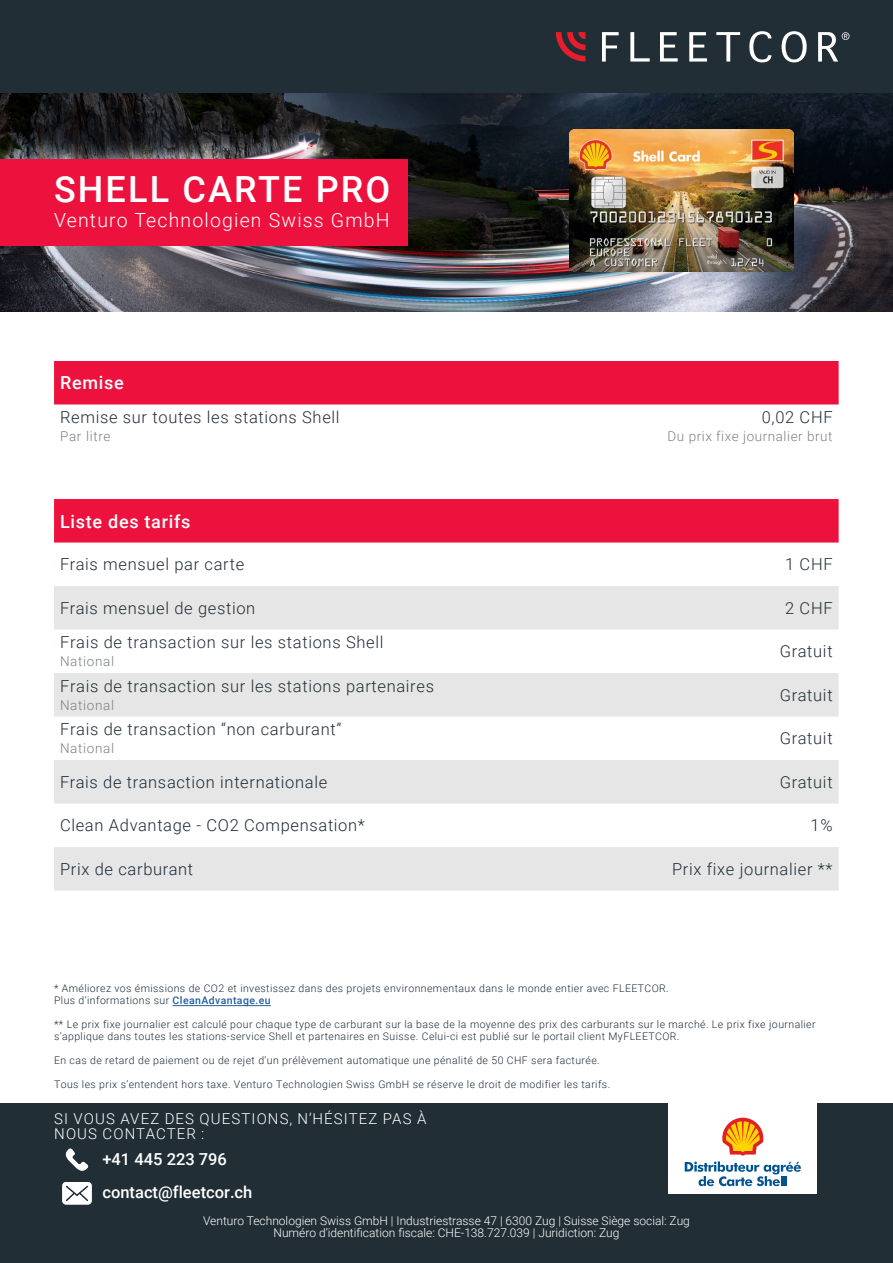
<style>
.page{position:relative;width:893px;height:1263px;background:#fff}
.page>*{position:absolute;margin:0;border:0;box-sizing:border-box;transform-origin:0 0}
.t1{font:500 36px "Roboto";letter-spacing:.06em;color:#fff}
.t2{font:300 19.5px "Roboto";letter-spacing:.06em;color:#fff}
.t3{font:500 18px "Roboto";letter-spacing:.04em;color:#fff}
.t4{font:300 16.5px "Roboto";letter-spacing:.04em;color:#212e35}
.t5{font:300 16.5px "Roboto";letter-spacing:.04em;color:#1c2b39}
.t6{font:500 16.5px/33.6px "Roboto";color:#fff}
.t7{font:300 15px/15px "Roboto";letter-spacing:.075em;color:#fff}
.t8{font:300 13.5px "Roboto";letter-spacing:.05em;color:#798185}
.t9{font:300 13.5px "Roboto";letter-spacing:.04em;color:#7a8286}
.t10{font:300 12px/12px "Roboto";color:#fff;text-align:center}
.t11{font:300 10.5px/12px "Roboto";letter-spacing:.04em;color:#1c2b39}
.s1{font-weight:500;color:#215e9e}
</style>
<div class="page">
<div style="left:0;top:0;width:893px;height:94px;background:#212e35"></div>
<img style="left:0;top:94px;width:893px;height:217px">
<svg style="left:556px;top:32px;width:29px;height:30px"></svg>
<svg style="left:602px;top:32px;width:17px;height:30px"></svg>
<svg style="left:630px;top:32px;width:20px;height:30px"></svg>
<svg style="left:660px;top:32px;width:18px;height:30px"></svg>
<svg style="left:689px;top:32px;width:18px;height:30px"></svg>
<svg style="left:716px;top:32px;width:24px;height:30px"></svg>
<svg style="left:749px;top:31px;width:22px;height:31px"></svg>
<svg style="left:782px;top:31px;width:25px;height:31px"></svg>
<svg style="left:818px;top:32px;width:31px;height:30px"></svg>
<div style="left:0;top:159px;width:408px;height:87px;background:#ed123d"></div>
<hr style="left:173px;top:1005px;width:98px;height:1px;background:#215e9e">
<img style="left:570px;top:129px;width:223px;height:143px">
<div style="left:0;top:1104px;width:893px;height:159px;background:#212e35"></div>
<svg style="left:62px;top:1182px;width:30px;height:22px"></svg>
<svg style="left:65px;top:1148px;width:23px;height:23px"></svg>
<div style="left:668px;top:1100px;width:149px;height:94px;background:#fff"></div>
<svg style="left:722px;top:1118px;width:41px;height:37px"></svg>
<svg style="left:685px;top:1161px;width:116px;height:25px"></svg>
<div style="left:54px;top:499px;width:785px;height:43px;background:#ed123d"></div>
<div style="left:54px;top:586px;width:785px;height:43px;background:#e5e6e5"></div>
<div style="left:54px;top:673px;width:785px;height:43px;background:#e5e6e5"></div>
<div style="left:54px;top:760px;width:785px;height:43px;background:#e5e6e5"></div>
<div style="left:54px;top:847px;width:785px;height:43px;background:#e5e6e5"></div>
<div style="left:54px;top:361px;width:785px;height:43px;background:#ed123d"></div>
<h1 class="t1" style="left:54px;top:164px;width:338px">SHELL CARTE PRO</h1>
<h2 class="t2" style="left:54px;top:207px;width:337px">Venturo Technologien Swiss GmbH</h2>
<h3 class="t3" style="left:60px;top:370px;width:65px">Remise</h3>
<h3 class="t4" style="left:60px;top:406px;width:281px">Remise sur toutes les stations Shell</h3>
<p class="t8" style="left:60px;top:427px;width:52px">Par litre</p>
<h3 class="t4" style="left:762px;top:405px;width:72px">0,02 CHF</h3>
<p class="t9" style="left:667px;top:426px;width:167px">Du prix fixe journalier brut</p>
<h3 class="t3" style="left:60px;top:508px;width:132px">Liste des tarifs</h3>
<h3 class="t4" style="left:60px;top:553px;width:186px">Frais mensuel par carte</h3>
<h3 class="t4" style="left:785px;top:553px;width:49px">1 CHF</h3>
<h3 class="t4" style="left:60px;top:596px;width:197px">Frais mensuel de gestion</h3>
<h3 class="t4" style="left:785px;top:596px;width:49px">2 CHF</h3>
<h3 class="t4" style="left:60px;top:631px;width:325px">Frais de transaction sur les stations Shell</h3>
<p class="t8" style="left:60px;top:652px;width:56px">National</p>
<h3 class="t4" style="left:780px;top:640px;width:54px">Gratuit</h3>
<h3 class="t4" style="left:60px;top:674px;width:375px">Frais de transaction sur les stations partenaires</h3>
<p class="t8" style="left:60px;top:695px;width:56px">National</p>
<h3 class="t4" style="left:60px;top:718px;width:283px">Frais de transaction “non carburant”</h3>
<p class="t8" style="left:60px;top:739px;width:56px">National</p>
<h3 class="t4" style="left:780px;top:683px;width:54px">Gratuit</h3>
<h3 class="t4" style="left:780px;top:727px;width:54px">Gratuit</h3>
<h3 class="t5" style="left:60px;top:770px;width:269px">Frais de transaction internationale</h3>
<h3 class="t4" style="left:780px;top:770px;width:54px">Gratuit</h3>
<h3 class="t5" style="left:60px;top:814px;width:306px">Clean Advantage - CO2 Compensation*</h3>
<h3 class="t4" style="left:811px;top:814px;width:23px">1%</h3>
<h3 class="t5" style="left:60px;top:857px;width:135px">Prix de carburant</h3>
<h3 class="t4" style="left:672px;top:857px;width:162px">Prix fixe journalier **</h3>
<p class="t11" style="left:54px;top:982px;width:616px">* Améliorez vos émissions de CO2 et investissez dans des projets environnementaux dans le monde entier avec FLEETCOR.<br>Plus d‘informations sur <span class="s1">CleanAdvantage.eu</span></p>
<p class="t11" style="left:54px;top:1018px;width:763px">** Le prix fixe journalier est calculé pour chaque type de carburant sur la base de la moyenne des prix des carburants sur le marché. Le prix fixe journalier s’applique dans toutes les stations-service Shell et partenaires en Suisse. Celui-ci est publié sur le portail client MyFLEETCOR.</p>
<p class="t11" style="left:54px;top:1054px;width:547px">En cas de retard de paiement ou de rejet d‘un prélèvement automatique une pénalité de 50 CHF sera facturée.</p>
<p class="t11" style="left:54px;top:1078px;width:558px">Tous les prix s‘entendent hors taxe. Venturo Technologien Swiss GmbH se réserve le droit de modifier les tarifs.</p>
<h3 class="t7" style="left:54px;top:1110px;width:374px">SI VOUS AVEZ DES QUESTIONS, N‘HÉSITEZ PAS À<br>NOUS CONTACTER :</h3>
<h3 class="t6" style="left:102px;top:1141px;width:151px">+41 445 223 796 contact@fleetcor.ch</h3>
<p class="t10" style="left:203px;top:1215px;width:488px">Venturo Technologien Swiss GmbH | Industriestrasse 47 | 6300 Zug | Suisse Siège social: Zug<br>Numéro d’identification fiscale: CHE-138.727.039 | Juridiction: Zug</p>
</div>
